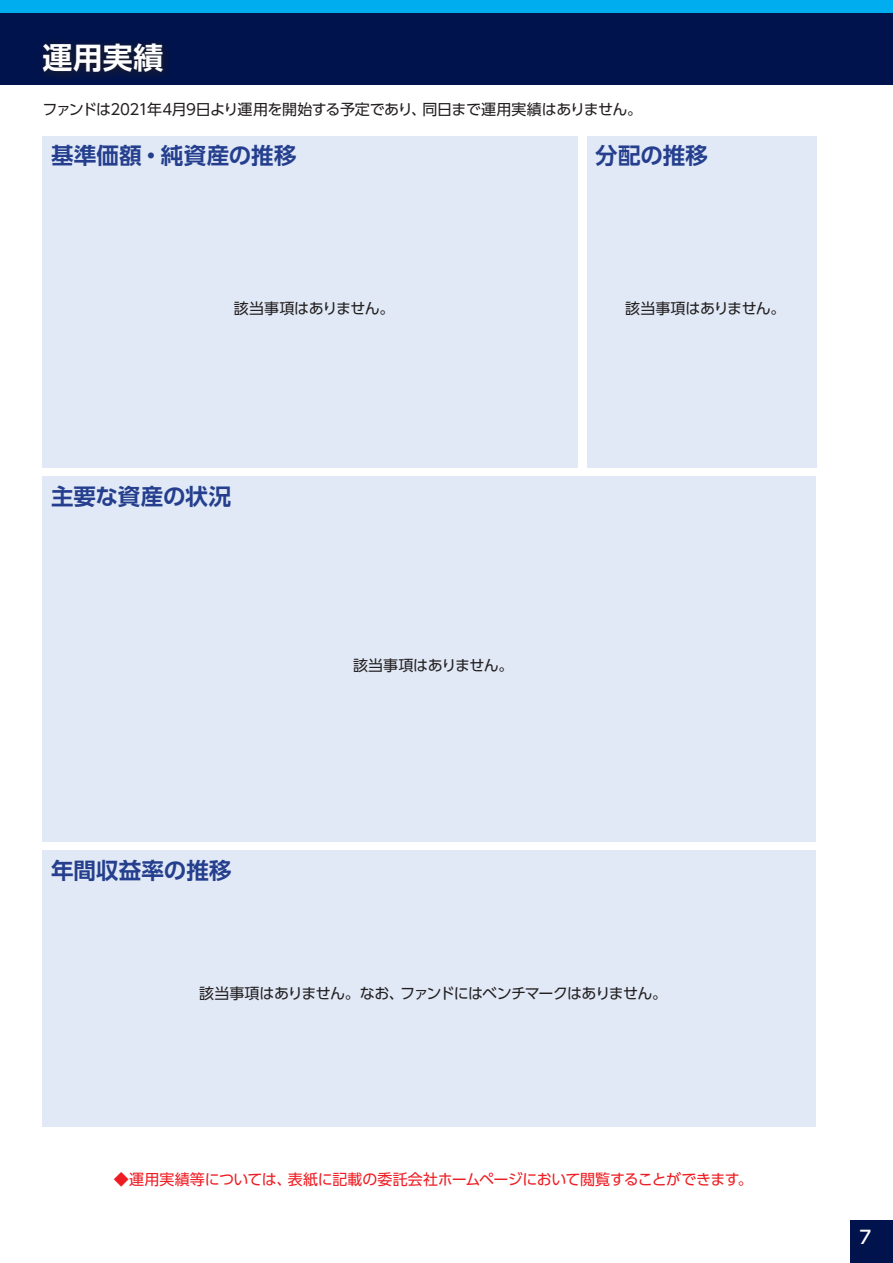
<style>
.page{position:relative;width:893px;height:1263px;background:#fff}
.page>*{position:absolute;margin:0;border:0;box-sizing:border-box;transform-origin:0 0}
.t1{font:700 30px "UD Shin Go Pr 6 N De";color:#fff}
.t2{font:700 22.5px "UD Shin Go Pr 6 N De";letter-spacing:.005em;color:#253f8e}
.t3{font:500 18px "UD Shin Go Pr 6 N";color:#fff}
.t4{font:15px "UD Shin Go Pr 6 N";letter-spacing:-.04em;color:#231f20}
.t5{font:15px "UD Shin Go Pr 6 N";letter-spacing:-.02em;color:#ee1d23}
</style>
<div class="page">
<div style="left:0;top:13px;width:893px;height:72px;background:#00134d"></div>
<div style="left:0;top:0;width:893px;height:13px;background:#00aeef"></div>
<div style="left:850px;top:1220px;width:43px;height:43px;background:#00134d"></div>
<div style="left:43px;top:136px;width:535px;height:332px;background:#e1e9f6"></div>
<div style="left:43px;top:476px;width:773px;height:366px;background:#e1e9f6"></div>
<div style="left:587px;top:136px;width:229px;height:332px;background:#e1e9f6"></div>
<div style="left:43px;top:850px;width:773px;height:277px;background:#e1e9f6"></div>
<svg style="left:43px;top:43px;width:123px;height:33px;fill:#101838"></svg>
<h1 class="t1" style="left:43px;top:33px;width:122px">運用実績</h1>
<p class="t4" style="left:43px;top:97px;width:601px">ファンドは2021年4月9日より運用を開始する予定であり、同日まで運用実績はありません。</p>
<h2 class="t2" style="left:51px;top:138px;width:247px">基準価額・純資産の推移</h2>
<p class="t4" style="left:234px;top:296px;width:162px">該当事項はありません。</p>
<h2 class="t2" style="left:51px;top:478px;width:182px">主要な資産の状況</h2>
<h2 class="t2" style="left:51px;top:852px;width:182px">年間収益率の推移</h2>
<p class="t4" style="left:353px;top:653px;width:162px">該当事項はありません。</p>
<h2 class="t2" style="left:595px;top:138px;width:114px">分配の推移</h2>
<p class="t4" style="left:625px;top:296px;width:162px">該当事項はありません。</p>
<p class="t4" style="left:199px;top:981px;width:469px">該当事項はありません。なお、ファンドにはベンチマークはありません。</p>
<p class="t5" style="left:114px;top:1167px;width:640px">◆運用実績等については、表紙に記載の委託会社ホームページにおいて閲覧することができます。</p>
<p class="t3" style="left:859px;top:1223px;width:13px">7</p>
</div>
